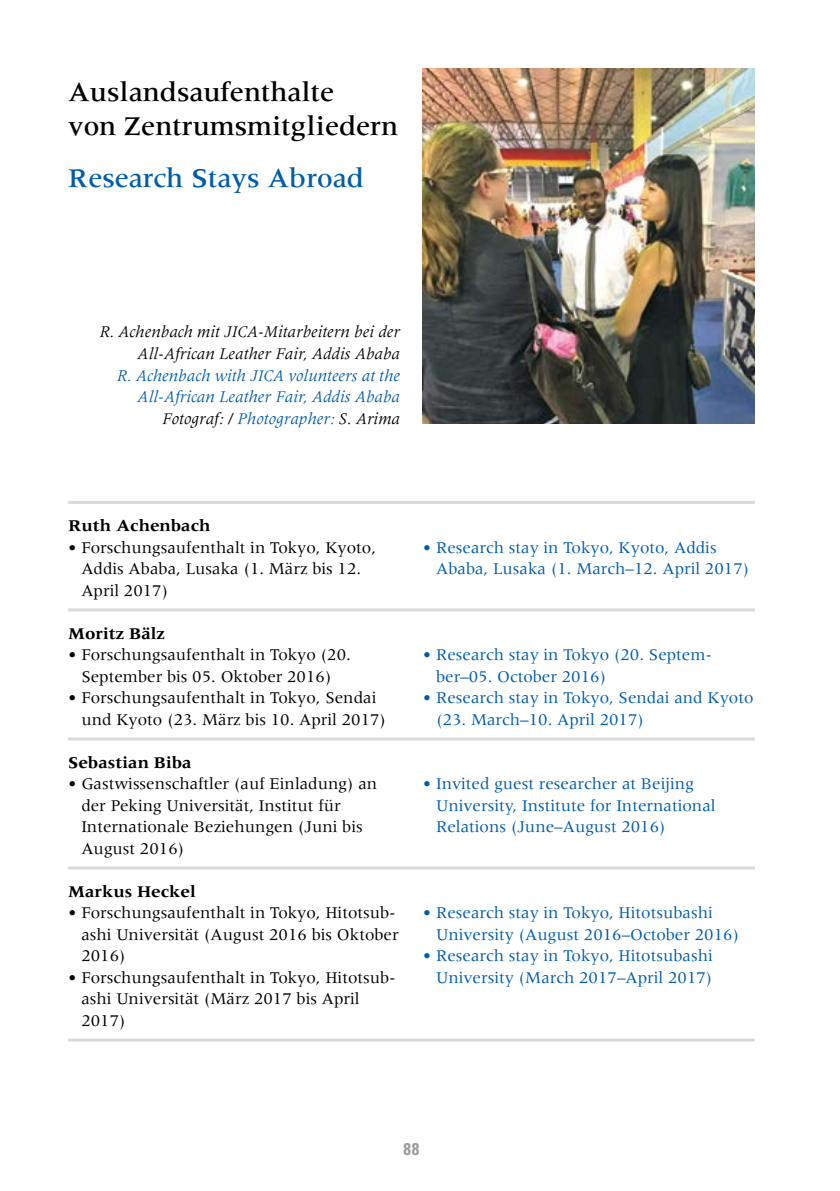
<style>
.page{position:relative;width:840px;height:1191px;background:#fff}
.page>*{position:absolute;margin:0;border:0;box-sizing:border-box;transform-origin:0 0}
.t1{font:500 28px/34px "Meridien";color:#000}
.t2{font:500 28px "Meridien";color:#005da9}
.t3{font:17px/21.6px "Meridien";color:#000}
.t4{font:17px/21.6px "Meridien";color:#005da9}
.t5{font:italic 17px/21.6px "Meridien";color:#005da9;text-align:right}
.t6{font:italic 17px/21.6px "Meridien";color:#000;text-align:right}
.t7{font:700 17px "Meridien";color:#000}
.t8{font:700 condensed 17px "Univers";color:#9d9d9c}
.s1{color:#000}
</style>
<div class="page">
<hr style="left:68px;top:501px;width:686px;height:3px;background:#dadada">
<hr style="left:68px;top:608px;width:686px;height:3px;background:#dadada">
<hr style="left:68px;top:737px;width:686px;height:3px;background:#dadada">
<hr style="left:68px;top:866px;width:686px;height:3px;background:#dadada">
<hr style="left:68px;top:1038px;width:686px;height:3px;background:#dadada">
<img style="left:422px;top:68px;width:332px;height:355px">
<h1 class="t1" style="left:68px;top:75px;width:331px">Auslandsaufenthalte<br>von Zentrumsmitgliedern</h1>
<h1 class="t2" style="left:68px;top:163px;width:297px">Research Stays Abroad</h1>
<p class="t6" style="left:99px;top:321px;width:302px">R. Achenbach mit JICA-Mitarbeitern bei der<br>All-African Leather Fair, Addis Ababa</p>
<p class="t5" style="left:117px;top:364px;width:284px">R. Achenbach with JICA volunteers at the<br>All-African Leather Fair, Addis Ababa<br><span class="s1">Fotograf: /</span> Photographer: <span class="s1">S. Arima</span></p>
<p class="t7" style="left:68px;top:516px;width:144px">Ruth Achenbach</p>
<p class="t3" style="left:81px;top:536px;width:296px;text-indent:-13px">• Forschungsaufenthalt in Tokyo, Kyoto,<br>Addis Ababa, Lusaka (1. März bis 12.<br>April 2017)</p>
<p class="t4" style="left:436px;top:536px;width:315px;text-indent:-13px">• Research stay in Tokyo, Kyoto, Addis<br>Ababa, Lusaka (1. March–12. April 2017)</p>
<p class="t7" style="left:68px;top:623px;width:98px">Moritz Bälz</p>
<p class="t3" style="left:68px;top:644px;width:284px;text-align:center">• Forschungsaufenthalt in Tokyo (20.<br>September bis 05. Oktober 2016)</p>
<p class="t3" style="left:81px;top:687px;width:306px;text-indent:-13px">• Forschungsaufenthalt in Tokyo, Sendai und Kyoto (23. März bis 10. April 2017)</p>
<p class="t4" style="left:436px;top:644px;width:277px;text-indent:-13px">• Research stay in Tokyo (20. Septem&shy;ber–05. October 2016)</p>
<p class="t4" style="left:436px;top:687px;width:319px;text-indent:-13px">• Research stay in Tokyo, Sendai and Kyoto (23. March–10. April 2017)</p>
<p class="t7" style="left:68px;top:752px;width:125px">Sebastian Biba</p>
<p class="t3" style="left:81px;top:773px;width:297px;text-indent:-13px">• Gastwissenschaftler (auf Einladung) an der Peking Universität, Institut für Internationale Beziehungen (Juni bis August 2016)</p>
<p class="t4" style="left:436px;top:773px;width:281px;text-indent:-13px">• Invited guest researcher at Beijing<br>University, Institute for International<br>Relations (June–August 2016)</p>
<p class="t7" style="left:68px;top:881px;width:129px">Markus Heckel</p>
<p class="t3" style="left:81px;top:902px;width:319px;text-indent:-13px">• Forschungsaufenthalt in Tokyo, Hitotsub&shy;ashi Universität (August 2016 bis Oktober<br>2016)</p>
<p class="t3" style="left:81px;top:966px;width:316px;text-indent:-13px">• Forschungsaufenthalt in Tokyo, Hitotsub&shy;ashi Universität (März 2017 bis April<br>2017)</p>
<p class="t4" style="left:436px;top:902px;width:304px;text-indent:-13px">• Research stay in Tokyo, Hitotsubashi<br>University (August 2016–October 2016)</p>
<p class="t4" style="left:422px;top:945px;width:291px;text-align:right">• Research stay in Tokyo, Hitotsubashi<br>University (March 2017–April 2017)</p>
<p class="t8" style="left:403px;top:1138px;width:17px">88</p>
</div>
